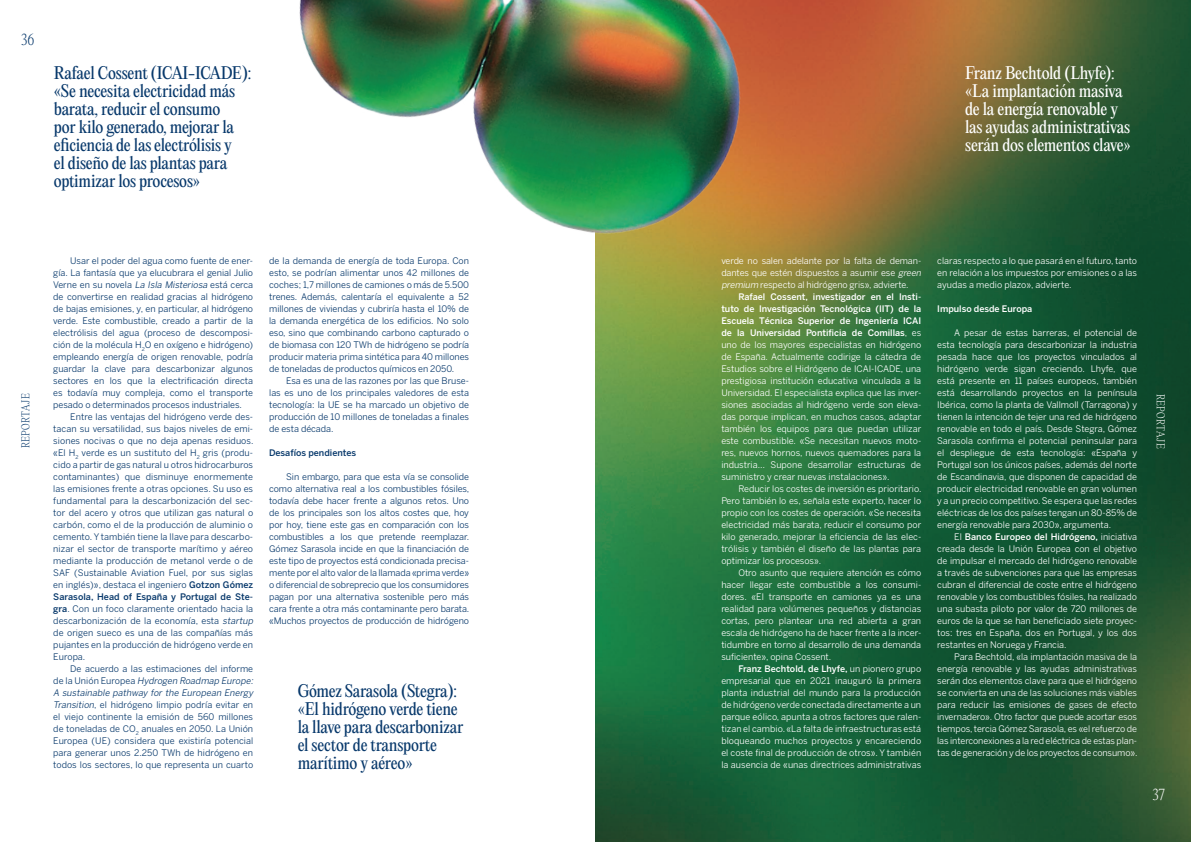
<style>
.page{position:relative;width:1191px;height:842px;background:#fff}
.page>*{position:absolute;margin:0;border:0;box-sizing:border-box;transform-origin:0 0}
.t1{font:16px/18px "PP Editorial New";letter-spacing:-.015em;color:#07386b}
.t2{font:16px/18px "PP Editorial New";letter-spacing:-.02em;color:#fff}
.t3{font:200 14px "PP Editorial New";color:#07386b}
.t4{font:200 14px "PP Editorial New";color:#fff}
.t5{font:200 10px "PP Editorial New";letter-spacing:.04em;color:#07386b}
.t6{font:200 10px "PP Editorial New";letter-spacing:.04em;color:#fff}
.Texto_corrido{font:9px/12px "Benton Sans";color:#fff;text-align:justify}
.Texto_corrido-2{font:9px/12px "Benton Sans";letter-spacing:.005em;color:#07386b;text-align:justify}
.BBVA_título_texto_1{font:500 9px "Benton Sans";color:#07386b}
.BBVA_título_texto_1-2{font:500 9px "Benton Sans";color:#fff}
.s1{font-style:italic}
.s2{font-weight:500}
</style>
<div class="page">
<img style="left:596px;top:0;width:595px;height:842px">
<img style="left:299px;top:0;width:472px;height:297px">
<h2 class="t3" style="left:21px;top:30px;width:14px">36</h2>
<p class="t1" style="left:54px;top:64px;width:199px">Rafael Cossent (ICAI-ICADE):</p>
<p class="t1" style="left:54px;top:82px;width:183px">«Se necesita electricidad más barata, reducir el consumo por kilo generado, mejorar la eficiencia de las electrólisis y el diseño de las plantas para optimizar los procesos»</p>
<p class="t2" style="left:965px;top:64px;width:151px">Franz Bechtold (Lhyfe):</p>
<p class="t2" style="left:965px;top:82px;width:167px">«La implantación masiva de la energía renovable y las ayudas administrativas serán dos elementos clave»</p>
<p class="Texto_corrido-2" style="left:269px;top:255px;width:201px">de la demanda de energía de toda Europa. Con esto, se podrían alimentar unos 42 millones de coches; 1,7 millones de camiones o más de 5.500 trenes. Además, calentaría el equivalente a 52 millones de viviendas y cubriría hasta el 10% de la demanda energética de los edificios. No solo eso, sino que combinando carbono capturado o de biomasa con 120 TWh de hidrógeno se podría producir materia prima sintética para 40 millones de toneladas de productos químicos en 2050.</p>
<p class="Texto_corrido-2" style="left:269px;top:375px;width:201px;text-indent:17px">Esa es una de las razones por las que Bruse&shy;las es uno de los principales valedores de esta tecnología: la UE se ha marcado un objetivo de producción de 10 millones de toneladas a finales de esta década.</p>
<p class="BBVA_título_texto_1" style="left:269px;top:447px;width:88px">Desafíos pendientes</p>
<p class="Texto_corrido-2" style="left:269px;top:471px;width:202px;text-indent:17px">Sin embargo, para que esta vía se consolide como alternativa real a los combustibles fósiles, todavía debe hacer frente a algunos retos. Uno de los principales son los altos costes que, hoy por hoy, tiene este gas en comparación con los combustibles a los que pretende reemplazar.<br>Gómez Sarasola incide en que la financiación de este tipo de proyectos está condicionada precisa&shy;mente por el alto valor de la llamada «prima verde» o diferencial de sobreprecio que los consumidores pagan por una alternativa sostenible pero más cara frente a otra más contaminante pero barata. «Muchos proyectos de producción de hidrógeno</p>
<p class="Texto_corrido-2" style="left:53px;top:255px;width:201px;text-indent:17px">Usar el poder del agua como fuente de ener&shy;gía. La fantasía que ya elucubrara el genial Julio Verne en su novela <span class="s1">La Isla Misteriosa</span> está cerca de convertirse en realidad gracias al hidrógeno de bajas emisiones, y, en particular, al hidrógeno verde. Este combustible, creado a partir de la electrólisis del agua (proceso de descomposi&shy;ción de la molécula H<sub>2</sub>O en oxígeno e hidrógeno) empleando energía de origen renovable, podría guardar la clave para descarbonizar algunos sectores en los que la electrificación directa es todavía muy compleja, como el transporte pesado o determinados procesos industriales.</p>
<p class="Texto_corrido-2" style="left:53px;top:411px;width:203px;text-align:left;text-indent:17px">Entre las ventajas del hidrógeno verde des&shy;tacan su versatilidad, sus bajos niveles de emi&shy;siones nocivas o que no deja apenas residuos. «El H<sub>2</sub> verde es un sustituto del H<sub>2</sub> gris (produ&shy;cido a partir de gas natural u otros hidrocarburos contaminantes) que disminuye enormemente las emisiones frente a otras opciones. Su uso es fundamental para la descarbonización del sec&shy;tor del acero y otros que utilizan gas natural o carbón, como el de la producción de aluminio o cemento. Y también tiene la llave para descarbo&shy;nizar el sector de transporte marítimo y aéreo mediante la producción de metanol verde o de SAF (Sustainable Aviation Fuel, por sus siglas en inglés)», destaca el ingeniero <span class="s2">Gotzon Gómez Sarasola, Head of España y Portugal de Ste&shy;gra</span>. Con un foco claramente orientado hacia la descarbonización de la economía, esta <span class="s1">startup </span>de origen sueco es una de las compañías más pujantes en la producción de hidrógeno verde en Europa.</p>
<p class="Texto_corrido-2" style="left:53px;top:663px;width:203px;text-align:left;text-indent:17px">De acuerdo a las estimaciones del informe d e l a U n i ó n E u ro p e a <span class="s1">Hydrogen Roadmap Europe:<br>A sustainable pathway for the European Energy Transition</span>, el hidrógeno limpio podría evitar en el viejo continente la emisión de 560 millones de toneladas de CO<sub>2</sub> anuales en 2050. La Unión Europea (UE) considera que existiría potencial para generar unos 2.250 TWh de hidrógeno en todos los sectores, lo que representa un cuarto</p>
<p class="Texto_corrido" style="left:721px;top:255px;width:203px;text-align:left">verde no salen adelante por la falta de deman&shy;dantes que estén dispuestos a asumir ese <span class="s1">green premium</span> respecto al hidrógeno gris», advierte.</p>
<p class="Texto_corrido" style="left:721px;top:291px;width:201px;text-indent:17px"><span class="s2">Rafael Cossent, investigador en el Insti&shy;tuto de Investigación Tecnológica (IIT) de la Escuela Técnica Superior de Ingeniería ICAI de la Universidad Pontificia de Comillas</span>, es uno de los mayores especialistas en hidrógeno de España. Actualmente codirige la cátedra de Estudios sobre el Hidrógeno de ICAI-ICADE, una prestigiosa institución educativa vinculada a la Universidad. El especialista explica que las inver&shy;siones asociadas al hidrógeno verde son eleva&shy;das porque implican, en muchos casos, adaptar también los equipos para que puedan utilizar este combustible. «Se necesitan nuevos moto&shy;res, nuevos hornos, nuevos quemadores para la industria… Supone desarrollar estructuras de suministro y crear nuevas instalaciones».</p>
<p class="Texto_corrido" style="left:721px;top:483px;width:202px;text-indent:17px">Reducir los costes de inversión es prioritario.<br>Pero también lo es, señala este experto, hacer lo propio con los costes de operación. «Se necesita electricidad más barata, reducir el consumo por kilo generado, mejorar la eficiencia de las elec&shy;trólisis y también el diseño de las plantas para optimizar los procesos».</p>
<p class="Texto_corrido" style="left:721px;top:567px;width:201px;text-indent:17px">Otro asunto que requiere atención es cómo hacer llegar este combustible a los consumi&shy;dores. «El transporte en camiones ya es una realidad para volúmenes pequeños y distancias cortas, pero plantear una red abierta a gran escala de hidrógeno ha de hacer frente a la incer&shy;tidumbre en torno al desarrollo de una demanda suficiente», opina Cossent.</p>
<p class="Texto_corrido" style="left:721px;top:663px;width:201px;text-indent:17px"><span class="s2">Franz Bechtold, de Lhyfe,</span> un pionero grupo empresarial que en 2021 inauguró la primera planta industrial del mundo para la producción de hidrógeno verde conectada directamente a un parque eólico, apunta a otros factores que ralen&shy;tizan el cambio. «La falta de infraestructuras está bloqueando muchos proyectos y encareciendo el coste final de producción de otros». Y también la ausencia de «unas directrices administrativas</p>
<p class="Texto_corrido" style="left:937px;top:255px;width:201px">claras respecto a lo que pasará en el futuro, tanto en relación a los impuestos por emisiones o a las ayudas a medio plazo», advierte.</p>
<p class="BBVA_título_texto_1-2" style="left:937px;top:303px;width:97px">Impulso desde Europa</p>
<p class="Texto_corrido" style="left:937px;top:327px;width:201px;text-indent:17px">A pesar de estas barreras, el potencial de esta tecnología para descarbonizar la industria pesada hace que los proyectos vinculados al hidrógeno verde sigan creciendo. Lhyfe, que está presente en 11 países europeos, también está desarrollando proyectos en la península Ibérica, como la planta de Vallmoll (Tarragona) y tienen la intención de tejer una red de hidrógeno renovable en todo el país. Desde Stegra, Gómez Sarasola confirma el potencial peninsular para el despliegue de esta tecnología: «España y Portugal son los únicos países, además del norte de Escandinavia, que disponen de capacidad de producir electricidad renovable en gran volumen y a un precio competitivo. Se espera que las redes eléctricas de los dos países tengan un 80-85% de energía renovable para 2030», argumenta.</p>
<p class="Texto_corrido" style="left:937px;top:531px;width:201px;text-indent:17px">El <span class="s2">Banco Europeo del Hidrógeno,</span> iniciativa creada desde la Unión Europea con el objetivo de impulsar el mercado del hidrógeno renovable a través de subvenciones para que las empresas cubran el diferencial de coste entre el hidrógeno renovable y los combustibles fósiles, ha realizado una subasta piloto por valor de 720 millones de euros de la que se han beneficiado siete proyec&shy;tos: tres en España, dos en Portugal, y los dos restantes en Noruega y Francia.</p>
<p class="Texto_corrido" style="left:937px;top:651px;width:202px;text-indent:17px">Para Bechtold, «la implantación masiva de la energía renovable y las ayudas administrativas serán dos elementos clave para que el hidrógeno se convierta en una de las soluciones más viables para reducir las emisiones de gases de efecto invernadero». Otro factor que puede acortar esos tiempos, tercia Gómez Sarasola, es «el refuerzo de las interconexiones a la red eléctrica de estas plan&shy;tas de generación y de los proyectos de consumo».</p>
<p class="t5" style="left:19px;top:448px;width:56px;rotate:-90deg">REPORTAJE</p>
<p class="t6" style="left:1167px;top:394px;width:56px;rotate:90deg">REPORTAJE</p>
<p class="t1" style="left:298px;top:681px;width:161px">Gómez Sarasola (Stegra):</p>
<p class="t1" style="left:298px;top:699px;width:167px">«El hidrógeno verde tiene la llave para descarbonizar el sector de transporte marítimo y aéreo»</p>
<p class="t4" style="left:1152px;top:785px;width:14px">37</p>
</div>
